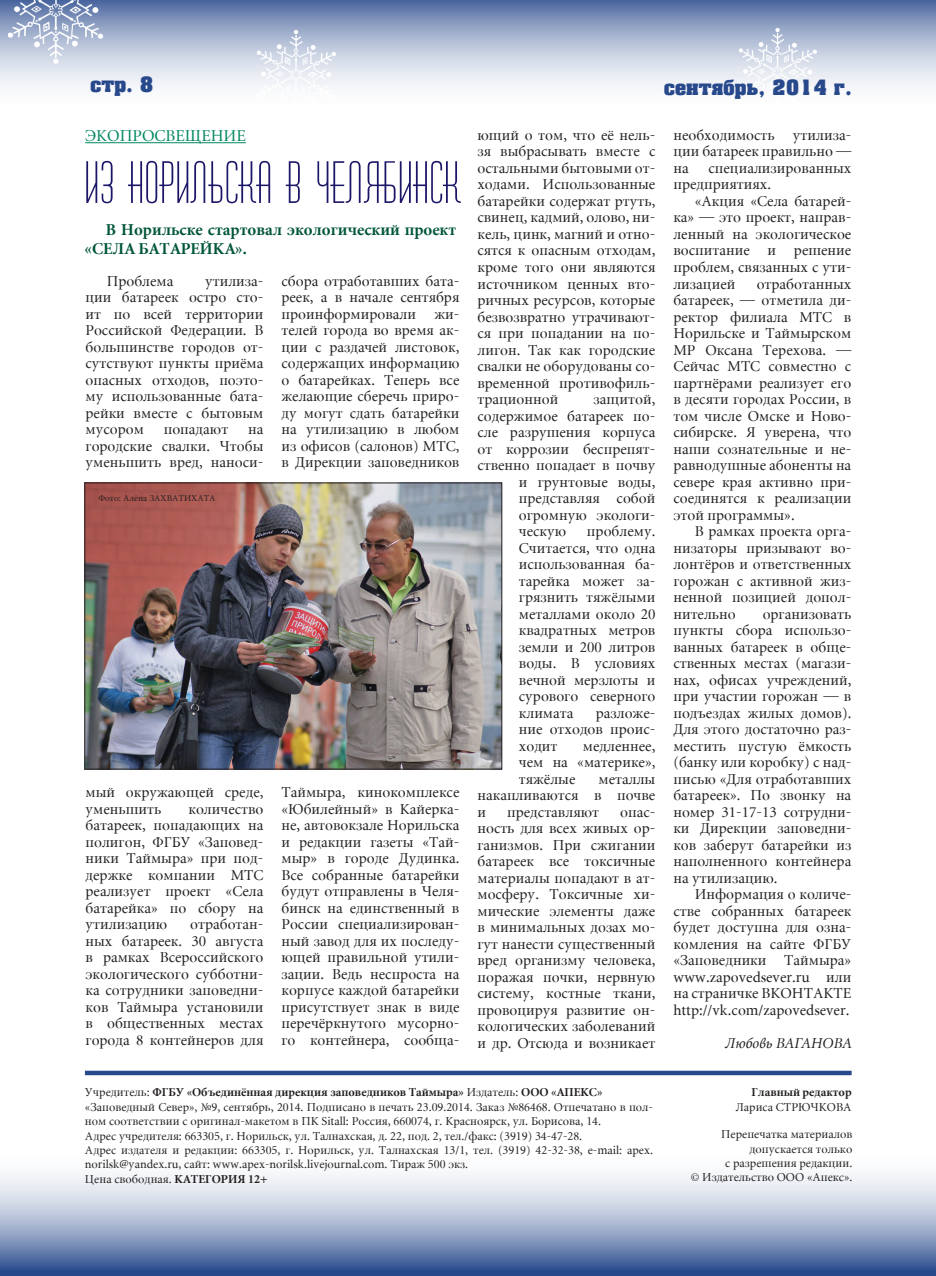
<style>
.page{position:relative;width:936px;height:1276px;background:#fff}
.page>*{position:absolute;margin:0;border:0;box-sizing:border-box;transform-origin:0 0}
.t1{font:21px "Luxor";color:#27498c}
.t2{font:700 16.5px/19.8px "Miniature";color:#005637}
.t3{font:16.5px "Miniature";color:#008762}
.t4{font:15px/16.5px "Miniature";color:#231f20;text-align:justify}
.t5{font:italic 15px "Miniature";color:#231f20}
.t6{font:12px/14.4px "Miniature";color:#231f20}
.t7{font:700 12px "Miniature";color:#231f20}
.t8{font:9px "Miniature";color:#231f20}
.s1{font-weight:700}
</style>
<div class="page">
<svg style="left:0;top:0;width:935px;height:88px"></svg>
<img style="left:738px;top:28px;width:78px;height:60px">
<img style="left:257px;top:31px;width:78px;height:57px">
<img style="left:9px;top:0;width:94px;height:64px">
<svg style="left:0;top:1174px;width:935px;height:102px"></svg>
<div style="left:85px;top:1070px;width:766px;height:5px;background:#27498c"></div>
<hr style="left:85px;top:142px;width:161px;height:1px;background:#008762">
<svg style="left:86px;top:161px;width:375px;height:42px"></svg>
<img style="left:87px;top:485px;width:413px;height:282px">
<div style="left:85px;top:483px;width:417px;height:286px;border:1px solid #231f20"></div>
<h1 class="t1" style="left:90px;top:72px;width:65px">стр. 8</h1>
<h1 class="t1" style="left:664px;top:74px;width:189px">сентябрь, 2014 г.</h1>
<p class="t3" style="left:85px;top:128px;width:162px">ЭКОПРОСВЕЩЕНИЕ</p>
<p class="t2" style="left:85px;top:220px;width:373px;text-indent:21px">В Норильске стартовал экологический проект «СЕЛА БАТАРЕЙКА».</p>
<p class="t4" style="left:107px;top:273px;width:68px">Проблема</p>
<p class="t4" style="left:281px;top:273px;width:179px">сбора отработавших бата&shy;реек, а в начале сентября проинформировали жи&shy;телей города во время ак&shy;ции с раздачей листовок, содержащих информацию о батарейках. Теперь все желающие сберечь приро&shy;ду могут сдать батарейки на утилизацию в любом из офисов (салонов) МТС, в Дирекции заповедников</p>
<p class="t4" style="left:85px;top:273px;width:179px;text-indent:119px">утилиза&shy;ции батареек остро сто&shy;ит по всей территории Российской Федерации. В большинстве городов от&shy;сутствуют пункты приёма опасных отходов, поэто&shy;му использованные бата&shy;рейки вместе с бытовым мусором</p>
<p class="t4" style="left:85px;top:422px;width:179px;text-indent:163px">на городские свалки. Чтобы уменьшить вред, наноси-</p>
<p class="t4" style="left:164px;top:422px;width:66px">попадают</p>
<p class="t8" style="left:98px;top:493px;width:119px">Фото: Алёна ЗАХВАТИХАТА</p>
<p class="t4" style="left:85px;top:785px;width:179px">мый окружающей среде, уменьшить</p>
<p class="t4" style="left:85px;top:801px;width:179px;text-indent:103px">количество батареек, попадающих на полигон, ФГБУ «Заповед&shy;ники Таймыра» при под&shy;держке компании МТС реализует проект «Села батарейка» по сбору на утилизацию</p>
<p class="t4" style="left:85px;top:917px;width:179px;text-indent:105px">отработан&shy;ных батареек. 30 августа в рамках Всероссийского экологического субботни&shy;ка сотрудники заповедни&shy;ков Таймыра установили в общественных местах города 8 контейнеров для</p>
<p class="t4" style="left:281px;top:785px;width:179px">Таймыра, кинокомплексе «Юбилейный» в Кайерка&shy;не, автовокзале Норильска и редакции газеты «Тай&shy;мыр» в городе Дудинка.<br>Все собранные батарейки будут отправлены в Челя&shy;бинск на единственный в России специализирован&shy;ный завод для их последу&shy;ющей правильной утили&shy;зации. Ведь неспроста на корпусе каждой батарейки присутствует знак в виде перечёркнутого мусорно&shy;го контейнера, сообща-</p>
<p class="t4" style="left:477px;top:127px;width:179px">ющий о том, что её нель&shy;зя выбрасывать вместе с остальными бытовыми от&shy;ходами. Использованные батарейки содержат ртуть, свинец, кадмий, олово, ни&shy;кель, цинк, магний и отно&shy;сятся к опасным отходам, кроме того они являются источником ценных вто&shy;ричных ресурсов, которые безвозвратно утрачивают&shy;ся при попадании на по&shy;лигон. Так как городские свалки не оборудованы со&shy;временной противофиль&shy;трационной</p>
<p class="t4" style="left:593px;top:391px;width:63px">защитой,</p>
<p class="t4" style="left:477px;top:408px;width:179px">содержимое батареек по-</p>
<p class="t4" style="left:477px;top:424px;width:179px">сле разрушения корпуса</p>
<p class="t4" style="left:477px;top:441px;width:179px">от коррозии беспрепят-</p>
<p class="t4" style="left:477px;top:457px;width:179px">ственно попадает в почву</p>
<p class="t4" style="left:519px;top:474px;width:138px">и грунтовые воды,</p>
<p class="t4" style="left:519px;top:490px;width:138px">представляя собой</p>
<p class="t4" style="left:519px;top:507px;width:138px">огромную экологи-</p>
<p class="t4" style="left:519px;top:523px;width:49px">ческую</p>
<p class="t4" style="left:519px;top:523px;width:138px;text-indent:68px">проблему.<br>Считается, что одна использованная ба&shy;тарейка может за&shy;грязнить тяжёлыми металлами около 20 квадратных метров земли и 200 литров воды. В условиях вечной мерзлоты и сурового северного климата</p>
<p class="t4" style="left:519px;top:705px;width:138px;text-indent:77px">разложе&shy;ние отходов проис&shy;ходит</p>
<p class="t4" style="left:519px;top:738px;width:138px;text-indent:64px">медленнее, чем на «материке», тяжёлые</p>
<p class="t4" style="left:477px;top:771px;width:179px;text-indent:121px">металлы накапливаются в почве и</p>
<p class="t4" style="left:507px;top:804px;width:93px">представляют</p>
<p class="t4" style="left:477px;top:804px;width:179px;text-indent:143px">опас&shy;ность для всех живых ор&shy;ганизмов. При сжигании батареек все токсичные материалы попадают в ат&shy;мосферу. Токсичные хи&shy;мические элементы даже в минимальных дозах мо&shy;гут нанести существенный вред организму человека, поражая почки, нервную систему, костные ткани, провоцируя развитие он&shy;кологических заболеваний и др. Отсюда и возникает</p>
<p class="t4" style="left:673px;top:127px;width:179px">необходимость утилиза&shy;ции батареек правильно — на</p>
<p class="t4" style="left:673px;top:160px;width:179px;text-indent:35px">специализированных предприятиях.</p>
<p class="t4" style="left:673px;top:193px;width:179px;text-indent:21px">«Акция «Села батарей&shy;ка» — это проект, направ&shy;ленный на экологическое воспитание и решение проблем, связанных с ути&shy;лизацией</p>
<p class="t4" style="left:673px;top:276px;width:179px;text-indent:83px">отработанных батареек, — отметила ди&shy;ректор филиала МТС в Норильске и Таймырском МР Оксана Терехова. — Сейчас МТС совместно с партнёрами реализует его в десяти городах России, в том числе Омске и Ново&shy;сибирске. Я уверена, что наши сознательные и не&shy;равнодушные абоненты на севере края активно при&shy;соединятся к реализации этой программы».</p>
<p class="t4" style="left:673px;top:523px;width:179px;text-indent:21px">В рамках проекта орга&shy;низаторы призывают во&shy;лонтёров и ответственных горожан с активной жиз&shy;ненной позицией допол&shy;нительно</p>
<p class="t4" style="left:673px;top:606px;width:179px;text-indent:89px">организовать пункты сбора использо&shy;ванных батареек в обще&shy;ственных местах (магази&shy;нах, офисах учреждений, при участии горожан — в подъездах жилых домов).<br>Для этого достаточно раз&shy;местить пустую ёмкость (банку или коробку) с над&shy;писью «Для отработавших батареек». По звонку на номер 31-17-13 сотрудни&shy;ки Дирекции заповедни&shy;ков заберут батарейки из наполненного контейнера на утилизацию.</p>
<p class="t4" style="left:673px;top:886px;width:179px;text-indent:21px">Информация о количе&shy;стве собранных батареек будет доступна для озна&shy;комления на сайте ФГБУ «Заповедники Таймыра» www.zapovedsever.ru или на страничке ВКОНТАКТЕ http://vk.com/zapovedsever.</p>
<p class="t5" style="left:724px;top:1035px;width:128px">Любовь ВАГАНОВА</p>
<p class="t6" style="left:85px;top:1085px;width:569px">Учредитель: <span class="s1">ФГБУ «Объединённая дирекция заповедников Таймыра»</span> Издатель: <span class="s1">ООО «АПЕКС» </span>«Заповедный Север», №9, сентябрь, 2014. Подписано в печать 23.09.2014. Заказ №86468. Отпечатано в пол&shy;ном соответствии с оригинал-макетом в ПК Sitall: Россия, 660074, г. Красноярск, ул. Борисова, 14.<br>Адрес учредителя: 663305, г. Норильск, ул. Талнахская, д. 22, под. 2, тел./факс: (3919) 34-47-28.<br>Адрес издателя и редакции: 663305, г. Норильск, ул. Талнахская 13/1, тел. (3919) 42-32-38, е-mail: apex. norilsk@yandex.ru, сайт: www.apex-norilsk.livejournal.com. Тираж 500 экз.<br>Цена свободная. <span class="s1">КАТЕГОРИЯ 12+</span></p>
<p class="t7" style="left:751px;top:1086px;width:102px">Главный редактор</p>
<p class="t6" style="left:735px;top:1100px;width:117px">Лариса СТРЮЧКОВА</p>
<p class="t6" style="left:690px;top:1127px;width:163px;text-align:right">Перепечатка материалов допускается только<br>с разрешения редакции.<br>© Издательство ООО «Апекс».</p>
</div>
